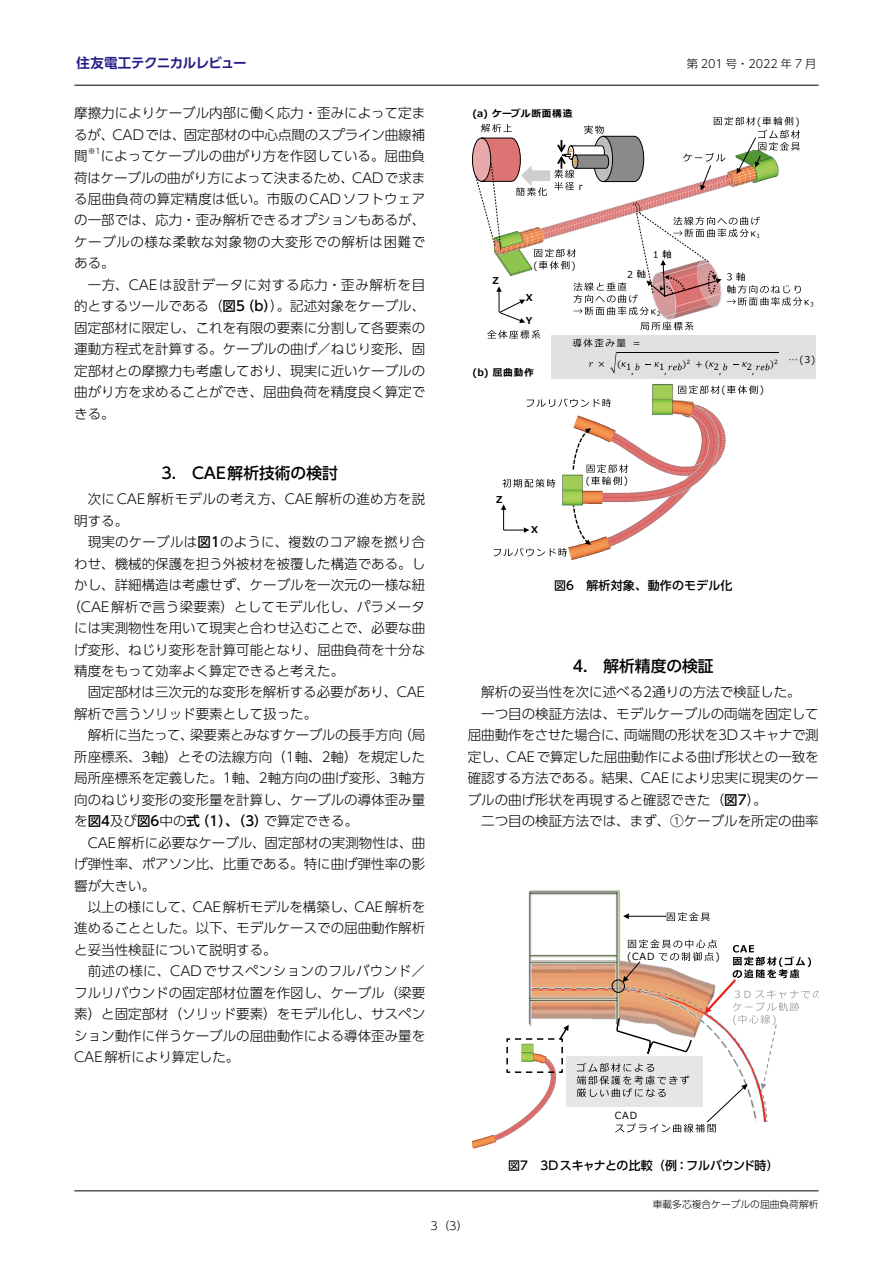
<style>
.page{position:relative;width:893px;height:1263px;background:#fff}
.page>*{position:absolute;margin:0;border:0;box-sizing:border-box;transform-origin:0 0}
.t1{font:500 15.75px "UD Shin Go Pro";color:#000}
.t2{font:300 13.5px/21.5px "UD Shin Go Pro";color:#000;text-align:justify}
.t3{font:300 13.5px/21.5px "UD Shin Go Pro";letter-spacing:.025em;color:#000}
.t4{font:300 13.5px "UD Shin Go Pro";letter-spacing:.03em;color:#000}
.t5{font:700 13.5px "UD Shin Go Pro De";letter-spacing:-.035em;color:#261f87}
.t6{font:500 12px "UD Shin Go Pro";letter-spacing:-.02em;color:#000}
.t7{font:500 12px "UD Shin Go Pro";letter-spacing:.01em;color:#000}
.t8{font:300 11.25px "UD Shin Go Pro";color:#000}
.t9{font:9.9px "Meiryo";letter-spacing:.08em;color:#000}
.t10{font:9.9px "Meiryo";color:#9f9fa0}
.t11{font:700 9.75px "Meiryo";letter-spacing:.07em;color:#000}
.t12{font:300 9.75px "UD Shin Go Pro";color:#000}
.t13{font:9.45px "Cambria Math";color:#000}
.t14{font:9.45px "Meiryo";color:#000}
.t15{font:700 9.45px "Meiryo";color:#000}
.t16{font:300 7.8px "UD Shin Go Pro";color:#000}
.t17{font:6.15px "Meiryo";color:#000}
.s1{font-weight:500}
</style>
<div class="page">
<hr style="left:74px;top:85px;width:745px;height:1px;background:#000">
<hr style="left:74px;top:1190px;width:745px;height:1px;background:#000">
<img style="left:563px;top:510px;width:106px;height:50px">
<img style="left:652px;top:384px;width:74px;height:126px">
<div style="left:551px;top:335px;width:264px;height:43px;background:#dfe0e0"></div>
<img style="left:668px;top:384px;width:58px;height:13px">
<svg style="left:727px;top:385px;width:31px;height:9px"></svg>
<img style="left:815px;top:353px;width:1px;height:18px">
<svg style="left:502px;top:479px;width:53px;height:8px"></svg>
<svg style="left:472px;top:117px;width:341px;height:256px"></svg>
<img style="left:562px;top:385px;width:160px;height:124px">
<svg style="left:527px;top:398px;width:84px;height:9px"></svg>
<svg style="left:494px;top:501px;width:97px;height:55px"></svg>
<img style="left:528px;top:890px;width:128px;height:135px">
<img style="left:472px;top:1074px;width:85px;height:75px">
<svg style="left:506px;top:1025px;width:63px;height:49px"></svg>
<div style="left:468px;top:1084px;width:26px;height:33px;background:#fff"></div>
<hr style="left:628px;top:916px;width:38px;height:1px;background:#000">
<svg style="left:623px;top:913px;width:6px;height:6px"></svg>
<div style="left:528px;top:1122px;width:243px;height:20px;background:#fff"></div>
<div style="left:468px;top:1093px;width:21px;height:27px;background:#fff"></div>
<div style="left:468px;top:1092px;width:23px;height:27px;background:#fff"></div>
<img style="left:566px;top:1061px;width:11px;height:40px">
<img style="left:656px;top:912px;width:11px;height:9px">
<svg style="left:667px;top:912px;width:43px;height:9px"></svg>
<img style="left:615px;top:1132px;width:101px;height:1px">
<img style="left:617px;top:937px;width:39px;height:2px">
<svg style="left:577px;top:939px;width:242px;height:193px"></svg>
<p class="t5" style="left:77px;top:52px;width:172px">住友電工テクニカルレビュー</p>
<p class="t8" style="left:687px;top:55px;width:131px">第 201 号・2022 年 7 月</p>
<p class="t2" style="left:74px;top:102px;width:352px">摩擦力によりケーブル内部に働く応力・歪みによって定まるが、CADでは、固定部材の中心点間のスプライン曲線補間</p>
<p class="t16" style="left:88px;top:145px;width:15px">※1</p>
<p class="t2" style="left:74px;top:145px;width:353px;text-indent:27px">によってケーブルの曲がり方を作図している。屈曲負荷はケーブルの曲がり方によって決まるため、CADで求まる屈曲負荷の算定精度は低い。市販のCADソフトウェアの一部では、応力・歪み解析できるオプションもあるが、ケーブルの様な柔軟な対象物の大変形での解析は困難である。</p>
<p class="t2" style="left:74px;top:273px;width:353px;text-indent:14px">一方、CAEは設計データに対する応力・歪み解析を目的とするツールである（<span class="s1">図5（b）</span>）。記述対象をケーブル、固定部材に限定し、これを有限の要素に分割して各要素の運動方程式を計算する。ケーブルの曲げ／ねじり変形、固定部材との摩擦力も考慮しており、現実に近いケーブルの曲がり方を求めることができ、屈曲負荷を精度良く算定できる。</p>
<p class="t1" style="left:162px;top:460px;width:178px">3.　CAE解析技術の検討</p>
<p class="t3" style="left:74px;top:488px;width:353px;text-indent:14px">次にCAE解析モデルの考え方、CAE解析の進め方を説明する。</p>
<p class="t2" style="left:88px;top:531px;width:339px">現実のケーブルは<span class="s1">図1</span>のように、複数のコア線を撚り合</p>
<p class="t2" style="left:74px;top:552px;width:352px">わせ、機械的保護を担う外被材を被覆した構造である。し</p>
<p class="t2" style="left:74px;top:574px;width:352px">かし、詳細構造は考慮せず、ケーブルを一次元の一様な紐</p>
<p class="t2" style="left:67px;top:595px;width:359px">（CAE解析で言う梁要素）としてモデル化し、パラメータ</p>
<p class="t2" style="left:74px;top:617px;width:352px">には実測物性を用いて現実と合わせ込むことで、必要な曲</p>
<p class="t2" style="left:74px;top:638px;width:352px">げ変形、ねじり変形を計算可能となり、屈曲負荷を十分な</p>
<p class="t2" style="left:74px;top:660px;width:271px">精度をもって効率よく算定できると考えた。</p>
<p class="t2" style="left:88px;top:681px;width:339px">固定部材は三次元的な変形を解析する必要があり、CAE</p>
<p class="t2" style="left:74px;top:702px;width:244px">解析で言うソリッド要素として扱った。</p>
<p class="t2" style="left:88px;top:724px;width:339px">解析に当たって、梁要素とみなすケーブルの長手方向（局</p>
<p class="t2" style="left:74px;top:745px;width:352px">所座標系、3軸）とその法線方向（1軸、2軸）を規定した</p>
<p class="t2" style="left:74px;top:767px;width:352px">局所座標系を定義した。1軸、2軸方向の曲げ変形、3軸方</p>
<p class="t2" style="left:74px;top:788px;width:352px">向のねじり変形の変形量を計算し、ケーブルの導体歪み量</p>
<p class="t2" style="left:74px;top:810px;width:286px">を<span class="s1">図4</span>及び<span class="s1">図6</span>中の<span class="s1">式（1）、（3）</span>で算定できる。</p>
<p class="t2" style="left:88px;top:831px;width:339px">CAE解析に必要なケーブル、固定部材の実測物性は、曲</p>
<p class="t2" style="left:74px;top:853px;width:352px">げ弾性率、ポアソン比、比重である。特に曲げ弾性率の影</p>
<p class="t2" style="left:74px;top:874px;width:82px">響が大きい。</p>
<p class="t2" style="left:88px;top:896px;width:339px">以上の様にして、CAE解析モデルを構築し、CAE解析を</p>
<p class="t2" style="left:74px;top:917px;width:352px">進めることとした。以下、モデルケースでの屈曲動作解析</p>
<p class="t2" style="left:74px;top:938px;width:204px">と妥当性検証について説明する。</p>
<p class="t4" style="left:88px;top:960px;width:339px">前述の様に、CADでサスペンションのフルバウンド／</p>
<p class="t2" style="left:74px;top:981px;width:352px">フルリバウンドの固定部材位置を作図し、ケーブル（梁要</p>
<p class="t2" style="left:74px;top:1003px;width:352px">素）と固定部材（ソリッド要素）をモデル化し、サスペン</p>
<p class="t2" style="left:74px;top:1024px;width:352px">ション動作に伴うケーブルの屈曲動作による導体歪み量を</p>
<p class="t2" style="left:74px;top:1046px;width:167px">CAE解析により算定した。</p>
<p class="t11" style="left:472px;top:107px;width:101px">(a) ケーブル断面構造</p>
<p class="t14" style="left:757px;top:115px;width:6px">(</p>
<p class="t14" style="left:795px;top:115px;width:6px">)</p>
<p class="t14" style="left:579px;top:180px;width:5px">r</p>
<p class="t15" style="left:492px;top:274px;width:8px">Z</p>
<p class="t14" style="left:533px;top:259px;width:6px">(</p>
<p class="t14" style="left:572px;top:259px;width:6px">)</p>
<p class="t15" style="left:526px;top:291px;width:8px">X</p>
<p class="t15" style="left:526px;top:314px;width:8px">Y</p>
<p class="t11" style="left:472px;top:366px;width:63px">(b) 屈曲動作</p>
<p class="t14" style="left:627px;top:268px;width:7px">2</p>
<p class="t13" style="left:633px;top:338px;width:9px">=</p>
<p class="t14" style="left:653px;top:248px;width:7px">1</p>
<p class="t17" style="left:657px;top:309px;width:5px">2</p>
<p class="t17" style="left:756px;top:231px;width:5px">1</p>
<p class="t13" style="left:598px;top:358px;width:8px">×</p>
<p class="t13" style="left:617px;top:361px;width:18px">( 1,</p>
<p class="t13" style="left:659px;top:363px;width:9px">1,</p>
<p class="t13" style="left:682px;top:358px;width:40px">) +( 2,</p>
<p class="t13" style="left:747px;top:363px;width:9px">2,</p>
<p class="t13" style="left:770px;top:358px;width:5px">)</p>
<p class="t14" style="left:722px;top:383px;width:6px">(</p>
<p class="t14" style="left:760px;top:383px;width:6px">)</p>
<p class="t14" style="left:788px;top:353px;width:28px">…(3)</p>
<p class="t15" style="left:496px;top:493px;width:8px">Z</p>
<p class="t15" style="left:531px;top:523px;width:8px">X</p>
<p class="t14" style="left:586px;top:474px;width:6px">(</p>
<p class="t14" style="left:624px;top:474px;width:6px">)</p>
<p class="t7" style="left:554px;top:576px;width:180px">図6　解析対象、動作のモデル化</p>
<p class="t1" style="left:573px;top:653px;width:142px">4.　解析精度の検証</p>
<p class="t2" style="left:481px;top:681px;width:321px">解析の妥当性を次に述べる2通りの方法で検証した。</p>
<p class="t2" style="left:481px;top:702px;width:339px">一つ目の検証方法は、モデルケーブルの両端を固定して</p>
<p class="t2" style="left:468px;top:724px;width:353px">屈曲動作をさせた場合に、両端間の形状を3Dスキャナで測</p>
<p class="t2" style="left:468px;top:745px;width:353px">定し、CAEで算定した屈曲動作による曲げ形状との一致を</p>
<p class="t2" style="left:468px;top:767px;width:353px">確認する方法である。結果、CAEにより忠実に現実のケー</p>
<p class="t2" style="left:468px;top:788px;width:301px">ブルの曲げ形状を再現すると確認できた（<span class="s1">図7</span>）。</p>
<p class="t2" style="left:481px;top:810px;width:339px">二つ目の検証方法では、まず、①ケーブルを所定の曲率</p>
<p class="t9" style="left:627px;top:950px;width:29px">(CAD</p>
<p class="t9" style="left:715px;top:950px;width:6px">)</p>
<p class="t10" style="left:744px;top:987px;width:9px">D</p>
<p class="t10" style="left:732px;top:1012px;width:6px">(</p>
<p class="t10" style="left:772px;top:1012px;width:6px">)</p>
<p class="t8" style="left:431px;top:1217px;width:39px">3（3）</p>
<p class="t9" style="left:615px;top:1109px;width:24px">CAD</p>
<p class="t6" style="left:508px;top:1155px;width:272px">図7　3Dスキャナとの比較（例：フルバウンド時）</p>
<p class="t12" style="left:653px;top:1196px;width:167px">車載多芯複合ケーブルの屈曲負荷解析</p>
</div>
